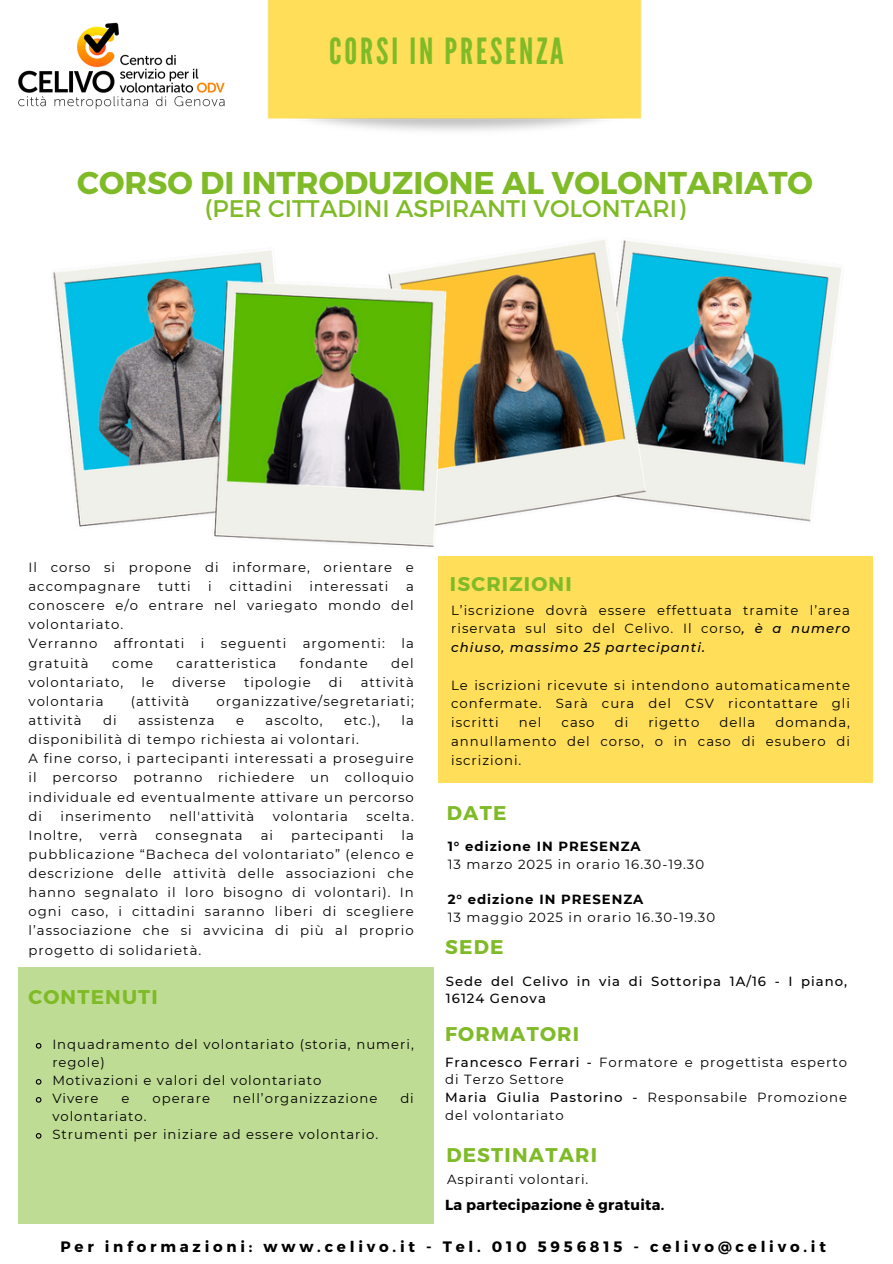
<style>
.page{position:relative;width:893px;height:1264px;background:#fff}
.page>*{position:absolute;margin:0;border:0;box-sizing:border-box;transform-origin:0 0}
.t1{font:36px "League Gothic";letter-spacing:.08em;color:#7fba27}
.t2{font:700 31.5px "Montserrat";color:#7fba27}
.t3{font:24px "Montserrat";color:#7fba27}
.t4{font:700 19.8px "Montserrat";letter-spacing:.06em;color:#7fba27}
.t5{font:700 15px "Montserrat";letter-spacing:.25em;color:#000}
.t6{font:700 14.55px "Montserrat";letter-spacing:.02em;color:#000}
.t7{font:13.2px/19.2px "Montserrat";letter-spacing:.075em;color:#000;text-align:justify}
.t8{font:500 13.2px/17.7px "Montserrat";letter-spacing:.075em;color:#000}
.t9{font:700 13.2px "Montserrat";letter-spacing:.075em;color:#000}
.s1{font-weight:500;font-style:italic}
.s2{font-weight:500}
</style>
<div class="page">
<div style="left:18px;top:966px;width:415px;height:257px;background:#bfdc94"></div>
<img style="left:267px;top:0;width:375px;height:131px">
<img style="left:53px;top:240px;width:817px;height:317px">
<div style="left:437px;top:557px;width:435px;height:226px;background:#ffde59"></div>
<img style="left:18px;top:22px;width:207px;height:87px">
<svg style="left:35px;top:1043px;width:7px;height:6px"></svg>
<svg style="left:35px;top:1079px;width:7px;height:6px"></svg>
<svg style="left:35px;top:1097px;width:7px;height:6px"></svg>
<svg style="left:35px;top:1133px;width:7px;height:6px"></svg>
<p class="t1" style="left:329px;top:30px;width:236px">CORSI IN PRESENZA</p>
<p class="t2" style="left:77px;top:162px;width:737px">CORSO DI INTRODUZIONE AL VOLONTARIATO</p>
<p class="t3" style="left:205px;top:193px;width:481px">(PER CITTADINI ASPIRANTI VOLONTARI)</p>
<p class="t7" style="left:28px;top:557px;width:386px">Il corso si propone di informare, orientare e accompagnare</p>
<p class="t7" style="left:158px;top:576px;width:34px">tutti</p>
<p class="t7" style="left:208px;top:576px;width:5px">i</p>
<p class="t7" style="left:229px;top:576px;width:64px">cittadini</p>
<p class="t7" style="left:309px;top:576px;width:80px">interessati</p>
<p class="t7" style="left:28px;top:576px;width:386px;text-indent:377px">a conoscere e/o entrare nel variegato mondo del volontariato.</p>
<p class="t7" style="left:28px;top:634px;width:386px">Verranno affrontati i seguenti argomenti: la gratuità</p>
<p class="t7" style="left:112px;top:653px;width:42px">come</p>
<p class="t7" style="left:176px;top:653px;width:101px">caratteristica</p>
<p class="t7" style="left:300px;top:653px;width:69px">fondante</p>
<p class="t7" style="left:391px;top:653px;width:24px">del</p>
<p class="t7" style="left:28px;top:672px;width:96px">volontariato,</p>
<p class="t7" style="left:141px;top:672px;width:14px">le</p>
<p class="t7" style="left:172px;top:672px;width:55px">diverse</p>
<p class="t7" style="left:244px;top:672px;width:68px">tipologie</p>
<p class="t7" style="left:329px;top:672px;width:15px">di</p>
<p class="t7" style="left:360px;top:672px;width:55px">attività</p>
<p class="t7" style="left:28px;top:691px;width:77px">volontaria</p>
<p class="t7" style="left:131px;top:691px;width:60px">(attività</p>
<p class="t7" style="left:216px;top:691px;width:199px">organizzative/segretariati;</p>
<p class="t7" style="left:28px;top:710px;width:55px">attività</p>
<p class="t7" style="left:103px;top:710px;width:15px">di</p>
<p class="t7" style="left:138px;top:710px;width:78px">assistenza</p>
<p class="t7" style="left:236px;top:710px;width:9px">e</p>
<p class="t7" style="left:265px;top:710px;width:59px">ascolto,</p>
<p class="t7" style="left:344px;top:710px;width:37px">etc.),</p>
<p class="t7" style="left:401px;top:710px;width:14px">la</p>
<p class="t7" style="left:28px;top:729px;width:332px">disponibilità di tempo richiesta ai volontari.</p>
<p class="t7" style="left:28px;top:749px;width:386px">A fine corso, i partecipanti interessati a proseguire il percorso potranno richiedere un colloquio individuale ed eventualmente attivare un percorso di</p>
<p class="t7" style="left:60px;top:806px;width:92px">inserimento</p>
<p class="t7" style="left:169px;top:806px;width:86px">nell'attività</p>
<p class="t7" style="left:272px;top:806px;width:77px">volontaria</p>
<p class="t7" style="left:366px;top:806px;width:49px">scelta.</p>
<p class="t7" style="left:28px;top:825px;width:55px">Inoltre,</p>
<p class="t7" style="left:100px;top:825px;width:39px">verrà</p>
<p class="t7" style="left:155px;top:825px;width:89px">consegnata</p>
<p class="t7" style="left:261px;top:825px;width:14px">ai</p>
<p class="t7" style="left:291px;top:825px;width:94px">partecipanti</p>
<p class="t7" style="left:28px;top:825px;width:386px;text-indent:373px">la pubblicazione “Bacheca del volontariato” (elenco e descrizione delle attività delle associazioni che hanno segnalato il loro bisogno di volontari). In ogni caso, i cittadini saranno liberi di scegliere l’associazione che si avvicina di più al proprio progetto di solidarietà.</p>
<h1 class="t4" style="left:28px;top:984px;width:131px">CONTENUTI</h1>
<h2 class="t7" style="left:52px;top:1035px;width:363px;line-height:18px">Inquadramento del volontariato (storia, numeri, regole)</h2>
<p class="t7" style="left:52px;top:1070px;width:270px">Motivazioni e valori del volontariato</p>
<h3 class="t7" style="left:52px;top:1088px;width:48px">Vivere</h3>
<h3 class="t7" style="left:121px;top:1088px;width:9px">e</h3>
<h3 class="t7" style="left:152px;top:1088px;width:59px">operare</h3>
<h3 class="t7" style="left:233px;top:1088px;width:146px">nell’organizzazione</h3>
<h3 class="t7" style="left:400px;top:1088px;width:15px">di</h3>
<h3 class="t7" style="left:52px;top:1106px;width:96px">volontariato.</h3>
<p class="t7" style="left:52px;top:1124px;width:327px">Strumenti per iniziare ad essere volontario.</p>
<p class="t4" style="left:450px;top:570px;width:123px">ISCRIZIONI</p>
<h3 class="t7" style="left:451px;top:600px;width:400px;line-height:18.8px">L’iscrizione dovrà essere effettuata tramite l’area riservata sul sito del Celivo. Il corso<span class="s1">, è a numero chiuso, massimo 25 partecipanti.</span></h3>
<p class="t7" style="left:451px;top:675px;width:400px;line-height:18.8px">Le iscrizioni ricevute si intendono automaticamente confermate. Sarà cura del CSV ricontattare gli iscritti</p>
<p class="t7" style="left:451px;top:713px;width:400px;line-height:18.8px;text-indent:324px">domanda, annullamento del corso, o in caso di esubero di iscrizioni.</p>
<p class="t7" style="left:518px;top:712px;width:24px">nel</p>
<p class="t7" style="left:561px;top:712px;width:34px">caso</p>
<p class="t7" style="left:614px;top:712px;width:15px">di</p>
<p class="t7" style="left:648px;top:712px;width:52px">rigetto</p>
<p class="t7" style="left:719px;top:712px;width:37px">della</p>
<p class="t4" style="left:446px;top:799px;width:61px">DATE</p>
<p class="t9" style="left:447px;top:838px;width:194px">1° edizione IN PRESENZA</p>
<p class="t7" style="left:447px;top:854px;width:258px">13 marzo 2025 in orario 16.30-19.30</p>
<h3 class="t9" style="left:447px;top:891px;width:197px">2° edizione IN PRESENZA</h3>
<p class="t7" style="left:447px;top:907px;width:269px">13 maggio 2025 in orario 16.30-19.30</p>
<p class="t4" style="left:445px;top:933px;width:60px">SEDE</p>
<h3 class="t8" style="left:446px;top:971px;width:402px">Sede del Celivo in via di Sottoripa 1A/16 - I piano,<br>16124 Genova</h3>
<p class="t4" style="left:445px;top:1021px;width:135px">FORMATORI</p>
<p class="t7" style="left:445px;top:1053px;width:403px;line-height:17.7px"><span class="s2">Francesco Ferrari -</span> Formatore e progettista esperto di Terzo Settore</p>
<p class="t7" style="left:445px;top:1088px;width:403px;line-height:17.7px"><span class="s2">Maria Giulia Pastorino -</span> Responsabile Promozione del volontariato</p>
<h5 class="t4" style="left:446px;top:1142px;width:152px">DESTINATARI</h5>
<h3 class="t7" style="left:447px;top:1169px;width:143px">Aspiranti volontari.</h3>
<p class="t6" style="left:445px;top:1195px;width:221px">La partecipazione è gratuita.</p>
<h3 class="t5" style="left:60px;top:1237px;width:766px">Per informazioni: www.celivo.it - Tel. 010 5956815 - celivo@celivo.it</h3>
</div>
